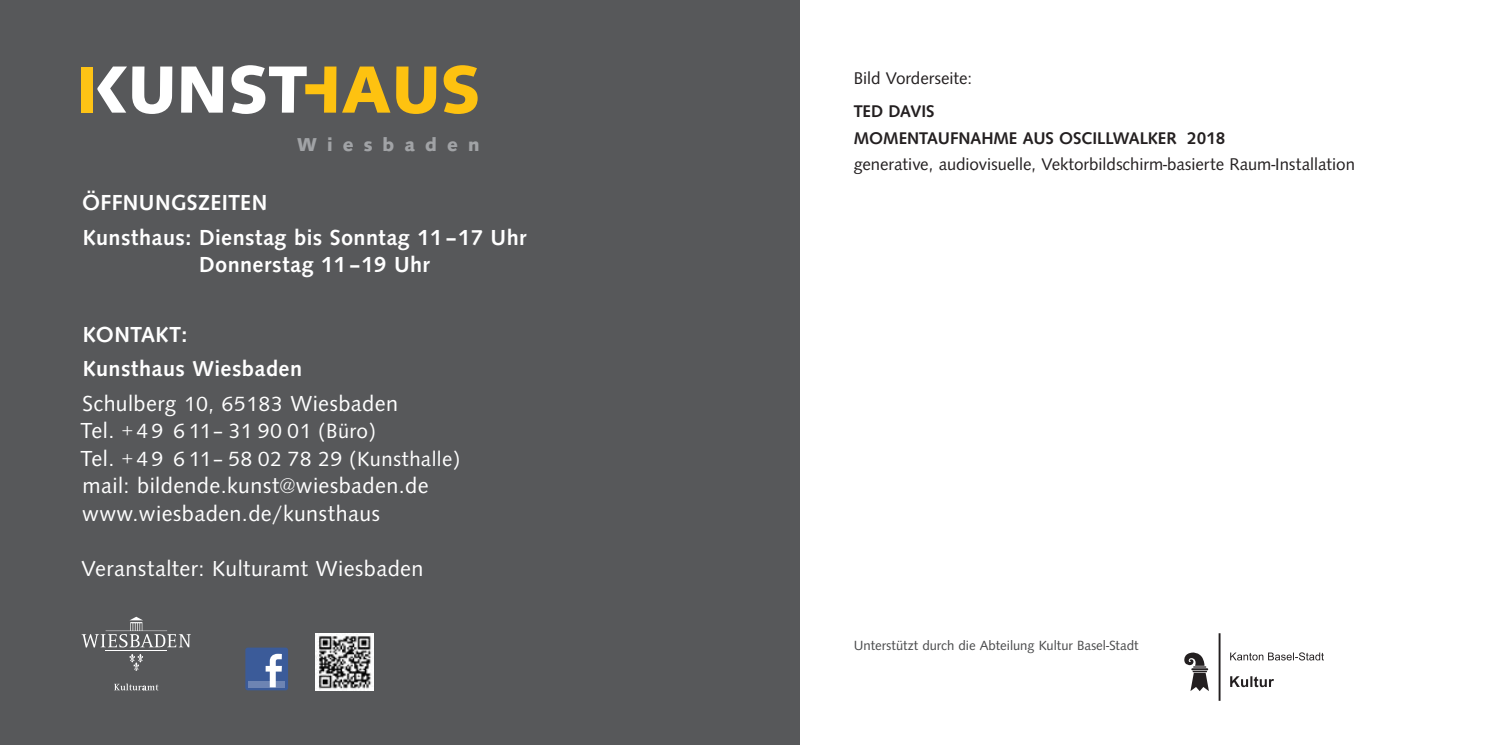
<style>
.page{position:relative;width:1489px;height:745px;background:#fff}
.page>*{position:absolute;margin:0;border:0;box-sizing:border-box;transform-origin:0 0}
.t1{font:500 22.5px/34.5px "Syntax";letter-spacing:.02em;color:#fff}
.t2{font:22.5px/27.5px "Syntax";letter-spacing:.02em;color:#fff}
.t3{font:21.25px/27.5px "Syntax";letter-spacing:.02em;color:#fff}
.t4{font:700 19.25px "Syntax";letter-spacing:.525em;color:#a1a3a6}
.t5{font:17.5px "Syntax";color:#231f20}
.t6{font:500 17.5px/26.5px "Syntax";color:#231f20}
.t7{font:13.75px "Syntax";color:#494a4b}
.s1{font-weight:400}
.s2{font-weight:400;font-size:21.25px}
.s3{font-size:22.5px}
</style>
<div class="page">
<div style="left:0;top:0;width:799px;height:744px;background:#57585a"></div>
<svg style="left:342px;top:65px;width:135px;height:49px"></svg>
<div style="left:81px;top:67px;width:12px;height:45px;background:#fec315"></div>
<svg style="left:181px;top:66px;width:42px;height:47px"></svg>
<svg style="left:231px;top:65px;width:105px;height:49px"></svg>
<svg style="left:97px;top:66px;width:75px;height:48px"></svg>
<img style="left:316px;top:633px;width:57px;height:57px">
<div style="left:245px;top:647px;width:43px;height:43px;background:#3b5b99;border-radius:2px"></div>
<div style="left:248px;top:680px;width:37px;height:6px;background:#6d84b3"></div>
<svg style="left:265px;top:653px;width:17px;height:33px"></svg>
<hr style="left:106px;top:650px;width:61px;height:1px;background:#fff">
<svg style="left:81px;top:616px;width:110px;height:31px"></svg>
<svg style="left:129px;top:654px;width:14px;height:16px"></svg>
<svg style="left:114px;top:683px;width:44px;height:7px"></svg>
<svg style="left:1184px;top:633px;width:139px;height:67px"></svg>
<p class="t4" style="left:297px;top:133px;width:184px">Wiesbaden</p>
<p class="t1" style="left:82px;top:185px;width:446px">ÖFFNUNGSZEITEN<br>Kunsthaus: Dienstag bis Sonntag 11–17 Uhr</p>
<p class="t1" style="left:199px;top:247px;width:232px">Donnerstag 11–19 Uhr</p>
<p class="t1" style="left:82px;top:316px;width:317px">KONTAKT:<br>Kunsthaus Wiesbaden<br><span class="s1">Schulberg</span> <span class="s2">10, 65183</span> <span class="s1">Wiesbaden</span></p>
<p class="t3" style="left:81px;top:417px;width:381px"><span class="s3">Tel.</span> + 4 9 6 11– 31 90 01 (Büro)<br><span class="s3">Tel.</span> + 4 9 6 11– 58 02 78 29 (Kunsthalle)</p>
<p class="t2" style="left:82px;top:472px;width:348px">mail: bildende.kunst@wiesbaden.de www.wiesbaden.de/kunsthaus</p>
<p class="t2" style="left:82px;top:554px;width:343px">Veranstalter: Kulturamt Wiesbaden</p>
<p class="t5" style="left:853px;top:68px;width:120px">Bild Vorderseite:</p>
<p class="t6" style="left:853px;top:98px;width:373px">TED DAVIS<br>MOMENTAUFNAHME AUS OSCILLWALKER 2018</p>
<p class="t5" style="left:853px;top:154px;width:502px">generative, audiovisuelle, Vektorbildschirm-basierte Raum-Installation</p>
<p class="t7" style="left:853px;top:636px;width:286px">Unterstützt durch die Abteilung Kultur Basel-Stadt</p>
</div>
